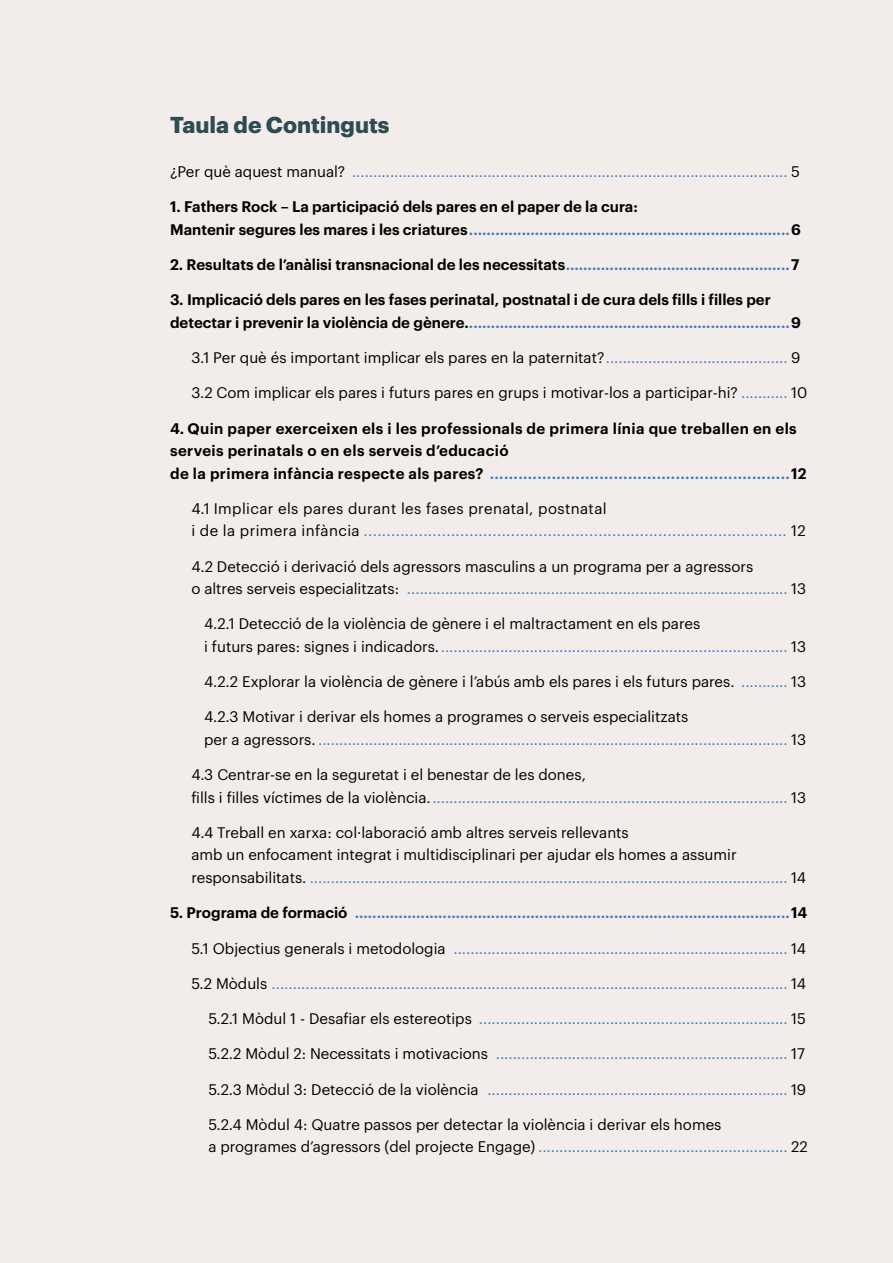
<style>
.page{position:relative;width:893px;height:1263px;background:#f2edea}
.page>*{position:absolute;margin:0;border:0;box-sizing:border-box;transform-origin:0 0}
.t1{font:700 22.5px "Graphik";color:#2e4a53}
.t2{font:15px/22.5px "Graphik";color:#000}
.t3{font:15px/22.5px "Graphik";color:#3f7ac4}
.t4{font:600 15px/22.5px "Graphik";color:#000}
.t5{font:600 15px/22.5px "Graphik";letter-spacing:.025em;color:#000}
.t6{font:15px/22.5px "Graphik";letter-spacing:.025em;color:#3f7ac4}
.t7{font:600 15px "Graphik";color:#3f7ac4}
.s1{color:#000}
.s2{color:#3f7ac4}
</style>
<div class="page">
<h1 class="t1" style="left:170px;top:108px;width:221px">Taula de Continguts</h1>
<p class="t3" style="left:170px;top:159px;width:631px"><span class="s1">¿Per què aquest manual?</span> ....................................................................................................... <span class="s1">5</span></p>
<p class="t4" style="left:170px;top:194px;width:632px">1. Fathers Rock – La participació dels pares en el paper de la cura:<br>Mantenir segures les mares i les criatures<span class="s2">.........................................................................</span>6</p>
<p class="t4" style="left:170px;top:252px;width:631px">2. Resultats de l’anàlisi transnacional de les necessitats<span class="s2">...................................................</span>7</p>
<p class="t4" style="left:170px;top:287px;width:632px">3. Implicació dels pares en les fases perinatal, postnatal i de cura dels fills i filles per detectar i prevenir la violència de gènere.<span class="s2">.........................................................................</span>9</p>
<p class="t2" style="left:191px;top:345px;width:611px">3.1 Per què és important implicar els pares en la paternitat?<span class="s2">...........................................</span> 9</p>
<p class="t2" style="left:191px;top:380px;width:617px">3.2 Com implicar els pares i futurs pares en grups i motivar-los a participar-hi? <span class="s2">...........</span> 10</p>
<p class="t5" style="left:170px;top:416px;width:638px">4. Quin paper exerceixen els i les professionals de primera línia que treballen en els serveis perinatals o en els serveis d’educació<br>de la primera infància respecte als pares? <span class="s2">...............................................................</span>12</p>
<p class="t6" style="left:191px;top:496px;width:616px"><span class="s1">4.1 Implicar els pares durant les fases prenatal, postnatal<br>i de la primera infància</span> ............................................................................................ <span class="s1">12</span></p>
<p class="t2" style="left:191px;top:554px;width:616px">4.2 Detecció i derivació dels agressors masculins a un programa per a agressors<br>o altres serveis especialitzats: <span class="s2">..........................................................................................</span> 13</p>
<p class="t2" style="left:204px;top:611px;width:604px">4.2.1 Detecció de la violència de gènere i el maltractament en els pares<br>i futurs pares: signes i indicadors.<span class="s2">..................................................................................</span> 13</p>
<p class="t2" style="left:204px;top:669px;width:604px">4.2.2 Explorar la violència de gènere i l’abús amb els pares i els futurs pares. <span class="s2">...........</span> 13</p>
<p class="t3" style="left:204px;top:704px;width:604px"><span class="s1">4.2.3 Motivar i derivar els homes a programes o serveis especialitzats<br>per a agressors.</span> ............................................................................................................... <span class="s1">13</span></p>
<p class="t2" style="left:191px;top:762px;width:616px">4.3 Centrar-se en la seguretat i el benestar de les dones,<br>fills i filles víctimes de la violència.<span class="s2">....................................................................................</span> 13</p>
<p class="t2" style="left:191px;top:820px;width:616px">4.4 Treball en xarxa: col·laboració amb altres serveis rellevants<br>amb un enfocament integrat i multidisciplinari per ajudar els homes a assumir responsabilitats. <span class="s2">.................................................................................................................</span> 14</p>
<p class="t7" style="left:170px;top:901px;width:639px"><span class="s1">5. Programa de formació</span> ...................................................................................................<span class="s1">14</span></p>
<p class="t3" style="left:191px;top:935px;width:616px"><span class="s1">5.1 Objectius generals i metodologia</span> ............................................................................... <span class="s1">14</span></p>
<p class="t3" style="left:191px;top:971px;width:616px"><span class="s1">5.2 Mòduls</span> .......................................................................................................................... <span class="s1">14</span></p>
<p class="t3" style="left:208px;top:1006px;width:599px"><span class="s1">5.2.1 Mòdul 1 - Desafiar els estereotips</span> ......................................................................... <span class="s1">15</span></p>
<p class="t3" style="left:208px;top:1041px;width:598px"><span class="s1">5.2.2 Mòdul 2: Necessitats i motivacions</span> ..................................................................... <span class="s1">17</span></p>
<p class="t3" style="left:208px;top:1076px;width:599px"><span class="s1">5.2.3 Mòdul 3: Detecció de la violència</span> ....................................................................... <span class="s1">19</span></p>
<p class="t2" style="left:208px;top:1112px;width:601px">5.2.4 Mòdul 4: Quatre passos per detectar la violència i derivar els homes<br>a programes d’agressors (del projecte Engage) <span class="s2">...........................................................</span> 22</p>
</div>
